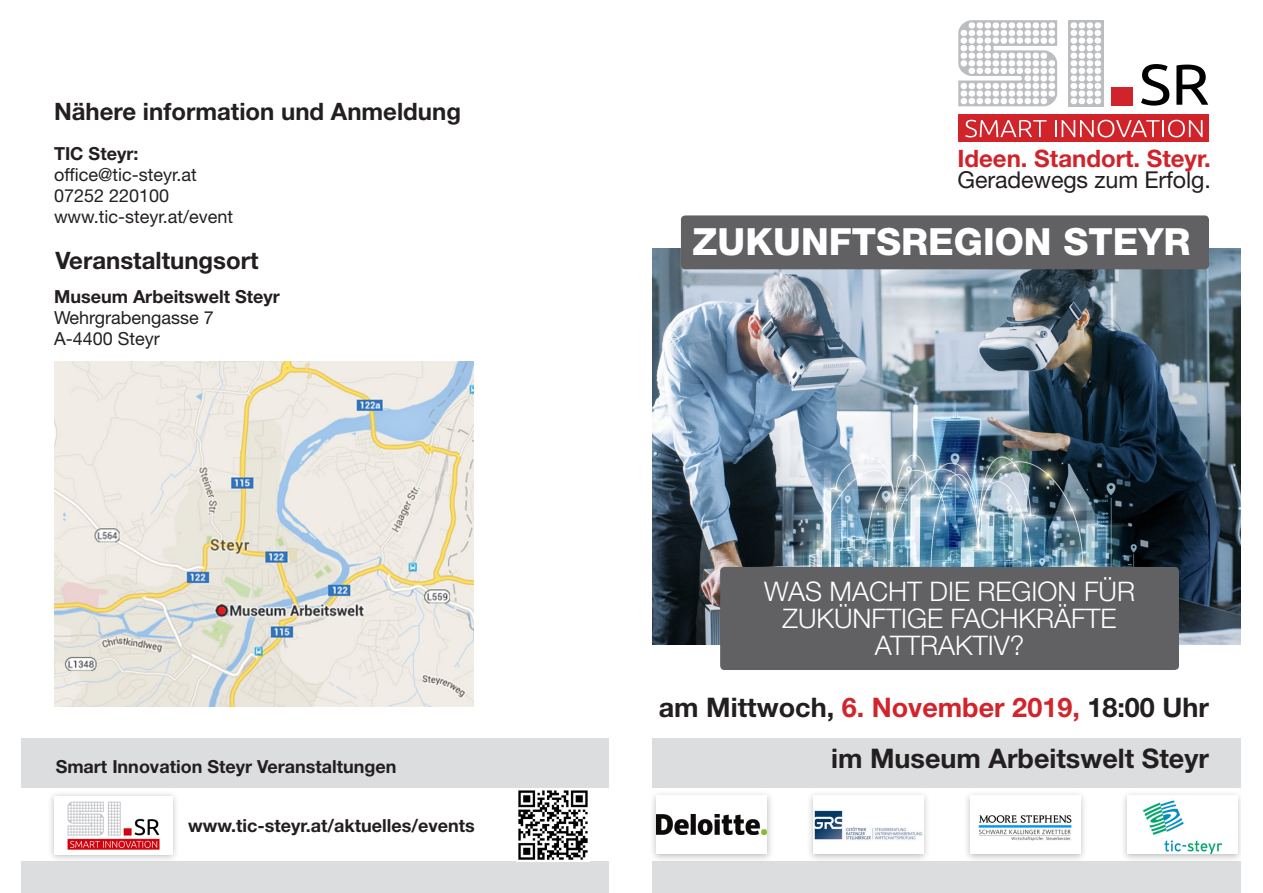
<style>
.page{position:relative;width:1263px;height:893px;background:#fff}
.page>*{position:absolute;margin:0;border:0;box-sizing:border-box;transform-origin:0 0}
.Bold{font:800 37.5px "Helvetica Neue LT Std";color:#fff}
.t1{font:700 27px "Helvetica Neue LT Std";color:#231f20}
.Bold-2{font:300 27px/27px "Helvetica Neue LT Std";color:#fff;text-align:center}
.t2{font:700 24px "Helvetica Neue LT Std";color:#231f20}
.t3{font:700 24px "Helvetica Neue LT Std";color:#d1232a}
.t4{font:23.25px "Helvetica Neue LT Std";letter-spacing:-.005em;color:#231f20}
.t5{font:700 18px "Helvetica Neue LT Std";color:#231f20}
.t6{font:18px "Helvetica Neue LT Std";color:#231f20}
.s1{color:#d3232b}
.s2{color:#d5232e}
</style>
<div class="page">
<img style="left:652px;top:249px;width:589px;height:395px">
<div style="left:0;top:739px;width:1263px;height:154px;background:#dcdddf"></div>
<div style="left:0;top:788px;width:1263px;height:73px;background:#fff"></div>
<div style="left:681px;top:215px;width:528px;height:54px;background:#616164;border-radius:4px"></div>
<div style="left:720px;top:567px;width:459px;height:103px;background:#616164;border-radius:4px"></div>
<div style="left:1068px;top:20px;width:35px;height:86px;background:#bcbdc0"></div>
<svg style="left:958px;top:20px;width:99px;height:86px"></svg>
<svg style="left:1070px;top:22px;width:31px;height:82px"></svg>
<div style="left:958px;top:115px;width:251px;height:27px;background:#d1232a"></div>
<svg style="left:965px;top:120px;width:81px;height:17px"></svg>
<svg style="left:1055px;top:120px;width:147px;height:17px"></svg>
<svg style="left:1141px;top:64px;width:28px;height:42px"></svg>
<svg style="left:1176px;top:65px;width:32px;height:40px"></svg>
<div style="left:1111px;top:88px;width:22px;height:18px;background:#d1232a"></div>
<div style="left:47px;top:790px;width:133px;height:73px;background:#231f20;opacity:.3"></div>
<div style="left:54px;top:796px;width:119px;height:58px;background:#fff"></div>
<img style="left:67px;top:801px;width:93px;height:49px">
<img style="left:518px;top:790px;width:70px;height:70px">
<div style="left:609px;top:0;width:43px;height:893px;background:#fff"></div>
<div style="left:649px;top:790px;width:125px;height:72px;background:#231f20;opacity:.3"></div>
<div style="left:656px;top:795px;width:111px;height:59px;background:#fff"></div>
<img style="left:656px;top:814px;width:111px;height:21px">
<div style="left:806px;top:790px;width:125px;height:72px;background:#231f20;opacity:.3"></div>
<div style="left:813px;top:795px;width:111px;height:59px;background:#fff"></div>
<img style="left:814px;top:810px;width:109px;height:30px">
<div style="left:963px;top:790px;width:124px;height:72px;background:#231f20;opacity:.3"></div>
<div style="left:970px;top:795px;width:110px;height:59px;background:#fff"></div>
<img style="left:978px;top:815px;width:94px;height:26px">
<div style="left:1120px;top:790px;width:124px;height:72px;background:#231f20;opacity:.3"></div>
<div style="left:1127px;top:795px;width:110px;height:59px;background:#fff"></div>
<img style="left:1143px;top:800px;width:78px;height:54px">
<div style="left:1242px;top:0;width:21px;height:893px;background:#fff"></div>
<div style="left:0;top:0;width:21px;height:893px;background:#fff"></div>
<img style="left:54px;top:361px;width:419px;height:345px">
<p class="t2" style="left:54px;top:97px;width:409px">Nähere information und Anmeldung</p>
<p class="t5" style="left:54px;top:143px;width:86px">TIC Steyr:</p>
<p class="t6" style="left:54px;top:164px;width:144px">office@tic-steyr.at</p>
<p class="t6" style="left:54px;top:185px;width:117px">07252 220100</p>
<p class="t6" style="left:54px;top:206px;width:181px">www.tic-steyr.at/event</p>
<p class="t2" style="left:56px;top:245px;width:205px">Veranstaltungsort</p>
<p class="t5" style="left:54px;top:286px;width:227px">Museum Arbeitswelt Steyr</p>
<p class="t6" style="left:54px;top:307px;width:161px">Wehrgrabengasse 7</p>
<p class="t6" style="left:54px;top:328px;width:107px">A-4400 Steyr</p>
<p class="t5" style="left:56px;top:755px;width:342px">Smart Innovation Steyr Veranstaltungen</p>
<p class="t5" style="left:188px;top:814px;width:288px">www.tic-steyr.at/aktuelles/events</p>
<p class="t3" style="left:957px;top:144px;width:255px">Ideen. Standort. Steyr.</p>
<p class="t4" style="left:957px;top:166px;width:255px">Geradewegs zum Erfolg.</p>
<p class="Bold" style="left:693px;top:220px;width:499px">ZUKUNFTSREGION STEYR</p>
<p class="Bold-2" style="left:764px;top:577px;width:373px">WAS MACHT DIE REGION FÜR<br>ZUKÜNFTIGE FACHKRÄFTE<br>ATTRAKTIV?</p>
<p class="t1" style="left:659px;top:690px;width:552px">am Mittwoch, <span class="s1">6. November 2019</span><span class="s2">,</span> 18:00 Uhr</p>
<p class="t1" style="left:831px;top:742px;width:379px">im Museum Arbeitswelt Steyr</p>
</div>
